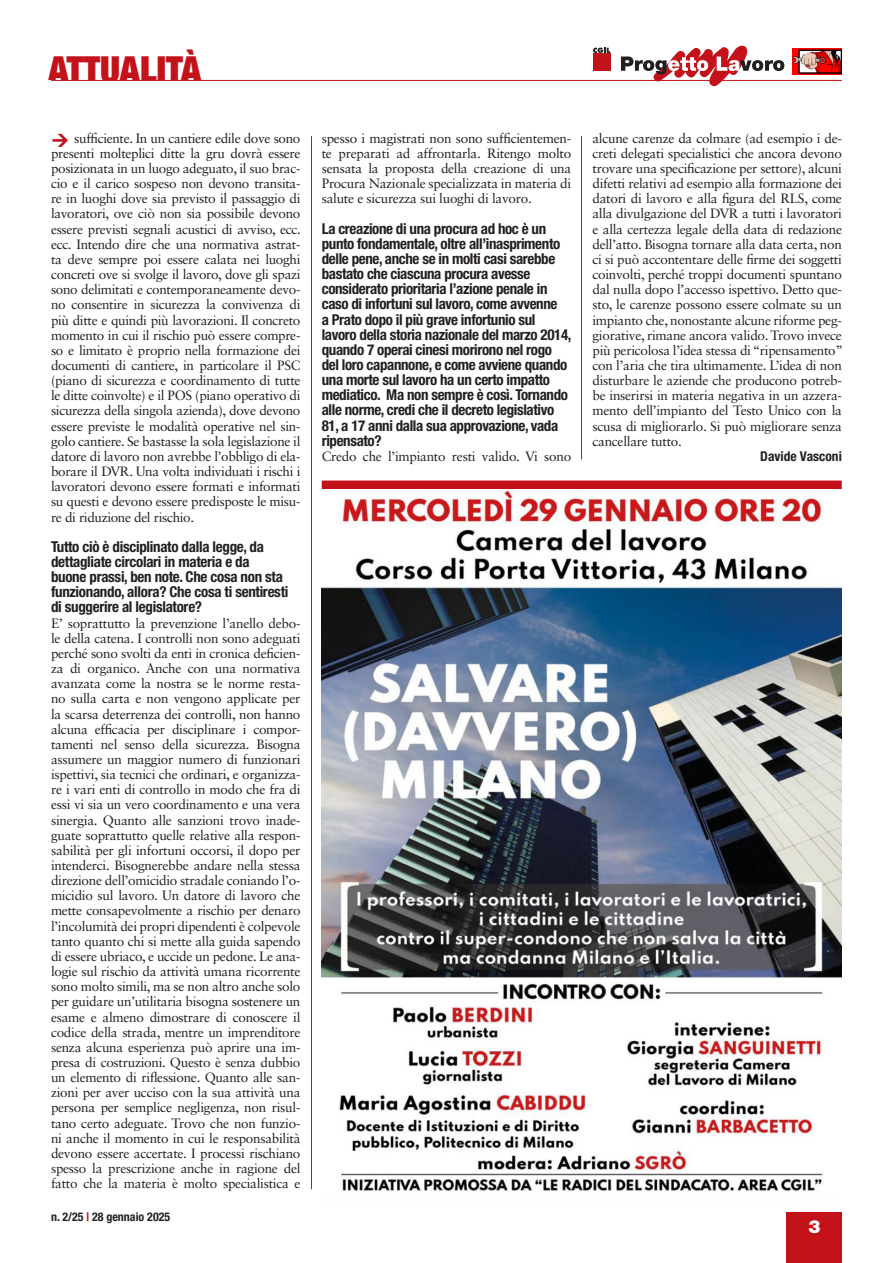
<style>
.page{position:relative;width:893px;height:1263px;background:#fff}
.page>*{position:absolute;margin:0;border:0;box-sizing:border-box;transform-origin:0 0}
.t1{font:900 condensed 36px "Helvetica Neue LT Std";color:#c4121a}
.t2{font:900 18px "Helvetica Neue LT Std";color:#fff}
.Domanda{font:700 condensed 15px/15.1px "Helvetica Neue LT Std";letter-spacing:-.025em;color:#231f20}
.t3{font:13.5px/15.1px "Sabon LT Std";letter-spacing:-.02em;color:#231f20;text-align:justify}
.Firma{font:700 condensed 13.5px "Helvetica Neue LT Std";color:#231f20}
.t4{font:700 condensed 12px "Helvetica Neue LT Std";color:#231f20}
.s1{color:#c4121a}
</style>
<div class="page">
<svg style="left:621px;top:46px;width:163px;height:40px"></svg>
<svg style="left:593px;top:48px;width:17px;height:5px"></svg>
<div style="left:593px;top:54px;width:17px;height:17px;background:#c4121a"></div>
<div style="left:787px;top:1212px;width:55px;height:51px;background:#c4121a"></div>
<img style="left:792px;top:49px;width:49px;height:25px">
<hr style="left:51px;top:80px;width:791px;height:1px;background:#c4121a">
<hr style="left:311px;top:136px;width:1px;height:1053px;background:#b32024">
<hr style="left:581px;top:136px;width:1px;height:323px;background:#b32024">
<img style="left:322px;top:489px;width:520px;height:702px">
<div style="left:322px;top:480px;width:520px;height:9px;background:#c4121a"></div>
<p class="t1" style="left:48px;top:46px;width:155px">ATTUALITÀ</p>
<p class="t3" style="left:51px;top:130px;width:251px;text-indent:23px">sufficiente. In un cantiere edile dove sono presenti molteplici ditte la gru dovrà essere posizionata in un luogo adeguato, il suo brac&shy;cio e il carico sospeso non devono transita&shy;re in luoghi dove sia previsto il passaggio di lavoratori, ove ciò non sia possibile devono essere previsti segnali acustici di avviso, ecc. ecc. Intendo dire che una normativa astrat&shy;ta deve sempre poi essere calata nei luoghi concreti ove si svolge il lavoro, dove gli spazi sono delimitati e contemporaneamente devo&shy;no consentire in sicurezza la convivenza di più ditte e quindi più lavorazioni. Il concreto momento in cui il rischio può essere compre&shy;so e limitato è proprio nella formazione dei documenti di cantiere, in particolare il PSC (piano di sicurezza e coordinamento di tutte le ditte coinvolte) e il POS (piano operativo di sicurezza della singola azienda), dove devono essere previste le modalità operative nel sin&shy;golo cantiere. Se bastasse la sola legislazione il datore di lavoro non avrebbe l’obbligo di ela&shy;borare il DVR. Una volta individuati i rischi i lavoratori devono essere formati e informati su questi e devono essere predisposte le misu&shy;re di riduzione del rischio.</p>
<p class="Domanda" style="left:51px;top:539px;width:239px">Tutto ciò è disciplinato dalla legge, da dettagliate circolari in materia e da buone prassi, ben note. Che cosa non sta funzionando, allora? Che cosa ti sentiresti di suggerire al legislatore?</p>
<p class="t3" style="left:51px;top:615px;width:251px">E’ soprattutto la prevenzione l’anello debo&shy;le della catena. I controlli non sono adeguati perché sono svolti da enti in cronica deficien&shy;za di organico. Anche con una normativa avanzata come la nostra se le norme resta&shy;no sulla carta e non vengono applicate per la scarsa deterrenza dei controlli, non hanno alcuna efficacia per disciplinare i compor&shy;tamenti nel senso della sicurezza. Bisogna assumere un maggior numero di funzionari ispettivi, sia tecnici che ordinari, e organizza&shy;re i vari enti di controllo in modo che fra di essi vi sia un vero coordinamento e una vera sinergia. Quanto alle sanzioni trovo inade&shy;guate soprattutto quelle relative alla respon&shy;sabilità per gli infortuni occorsi, il dopo per intenderci. Bisognerebbe andare nella stessa direzione dell’omicidio stradale coniando l’o&shy;micidio sul lavoro. Un datore di lavoro che mette consapevolmente a rischio per denaro l’incolumità dei propri dipendenti è colpevole tanto quanto chi si mette alla guida sapendo di essere ubriaco, e uccide un pedone. Le ana&shy;logie sul rischio da attività umana ricorrente sono molto simili, ma se non altro anche solo per guidare un’utilitaria bisogna sostenere un esame e almeno dimostrare di conoscere il codice della strada, mentre un imprenditore senza alcuna esperienza può aprire una im&shy;presa di costruzioni. Questo è senza dubbio un elemento di riflessione. Quanto alle san&shy;zioni per aver ucciso con la sua attività una persona per semplice negligenza, non risul&shy;tano certo adeguate. Trovo che non funzio&shy;ni anche il momento in cui le responsabilità devono essere accertate. I processi rischiano spesso la prescrizione anche in ragione del fatto che la materia è molto specialistica e</p>
<p class="t4" style="left:51px;top:1209px;width:121px">n. 2/25 <span class="s1">|</span> 28 gennaio 2025</p>
<p class="t3" style="left:322px;top:130px;width:251px">spesso i magistrati non sono sufficientemen&shy;te preparati ad affrontarla. Ritengo molto sensata la proposta della creazione di una Procura Nazionale specializzata in materia di salute e sicurezza sui luoghi di lavoro.</p>
<p class="Domanda" style="left:322px;top:221px;width:251px">La creazione di una procura ad hoc è un punto fondamentale, oltre all’inasprimento delle pene, anche se in molti casi sarebbe bastato che ciascuna procura avesse considerato prioritaria l’azione penale in caso di infortuni sul lavoro, come avvenne<br>a Prato dopo il più grave infortunio sul lavoro della storia nazionale del marzo 2014, quando 7 operai cinesi morirono nel rogo del loro capannone, e come avviene quando una morte sul lavoro ha un certo impatto mediatico. Ma non sempre è così. Tornando alle norme, credi che il decreto legislativo 81, a 17 anni dalla sua approvazione, vada ripensato?</p>
<p class="t3" style="left:322px;top:448px;width:251px">Credo che l’impianto resti valido. Vi sono</p>
<p class="t3" style="left:592px;top:130px;width:252px">alcune carenze da colmare (ad esempio i de&shy;creti delegati specialistici che ancora devono trovare una specificazione per settore), alcuni difetti relativi ad esempio alla formazione dei datori di lavoro e alla figura del RLS, come alla divulgazione del DVR a tutti i lavoratori e alla certezza legale della data di redazione dell’atto. Bisogna tornare alla data certa, non ci si può accontentare delle firme dei soggetti coinvolti, perché troppi documenti spuntano dal nulla dopo l’accesso ispettivo. Detto que&shy;sto, le carenze possono essere colmate su un impianto che, nonostante alcune riforme peg&shy;giorative, rimane ancora valido. Trovo invece più pericolosa l’idea stessa di “ripensamento” con l’aria che tira ultimamente. L’idea di non disturbare le aziende che producono potreb&shy;be inserirsi in materia negativa in un azzera&shy;mento dell’impianto del Testo Unico con la scusa di migliorarlo. Si può migliorare senza cancellare tutto.</p>
<p class="Firma" style="left:760px;top:448px;width:83px">Davide Vasconi</p>
<h2 class="t2" style="left:808px;top:1216px;width:14px">3</h2>
</div>
